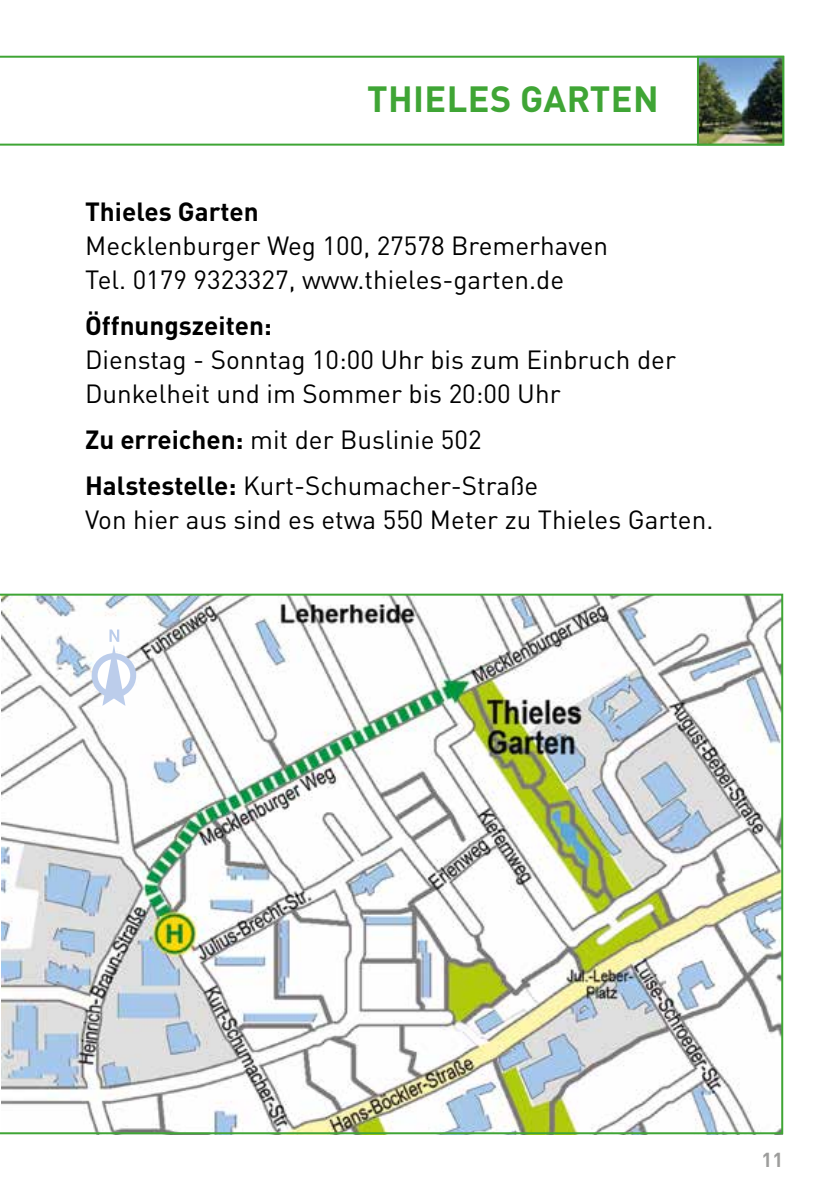
<style>
.page{position:relative;width:840px;height:1191px;background:#fff}
.page>*{position:absolute;margin:0;border:0;box-sizing:border-box;transform-origin:0 0}
.t1{font:700 36px "DINOT";letter-spacing:.01em;color:#3fa535}
.t2{font:26px/34px "DINOT";color:#000}
.t3{font:700 26px "DINOT";color:#000}
.t4{font:700 20px "DINOT";color:#9d9d9c}
.s1{font-weight:700}
</style>
<div class="page">
<img style="left:3px;top:596px;width:776px;height:535px">
<svg style="left:0;top:56px;width:783px;height:90px"></svg>
<img style="left:699px;top:59px;width:81px;height:83px">
<div style="left:696px;top:56px;width:87px;height:89px;border:2px solid #3fa535"></div>
<svg style="left:95px;top:656px;width:38px;height:38px"></svg>
<div style="left:92px;top:653px;width:44px;height:44px;border:6px solid #bccdeb;border-radius:50%"></div>
<svg style="left:102px;top:629px;width:23px;height:77px"></svg>
<h1 class="t1" style="left:367px;top:71px;width:293px">THIELES GARTEN</h1>
<p class="t3" style="left:85px;top:191px;width:175px">Thieles Garten</p>
<p class="t2" style="left:85px;top:227px;width:524px">Mecklenburger Weg 100, 27578 Bremerhaven<br>Tel. 0179 9323327, www.thieles-garten.de</p>
<p class="t3" style="left:85px;top:305px;width:188px">Öffnungszeiten:</p>
<p class="t2" style="left:85px;top:341px;width:592px">Dienstag - Sonntag 10:00 Uhr bis zum Einbruch der<br>Dunkelheit und im Sommer bis 20:00 Uhr</p>
<p class="t2" style="left:85px;top:415px;width:454px;line-height:46px"><span class="s1">Zu erreichen:</span> mit der Buslinie 502<br><span class="s1">Halstestelle:</span> Kurt-Schumacher-Straße</p>
<p class="t2" style="left:85px;top:501px;width:629px">Von hier aus sind es etwa 550 Meter zu Thieles Garten.</p>
<p class="t4" style="left:761px;top:1143px;width:23px">11</p>
</div>
